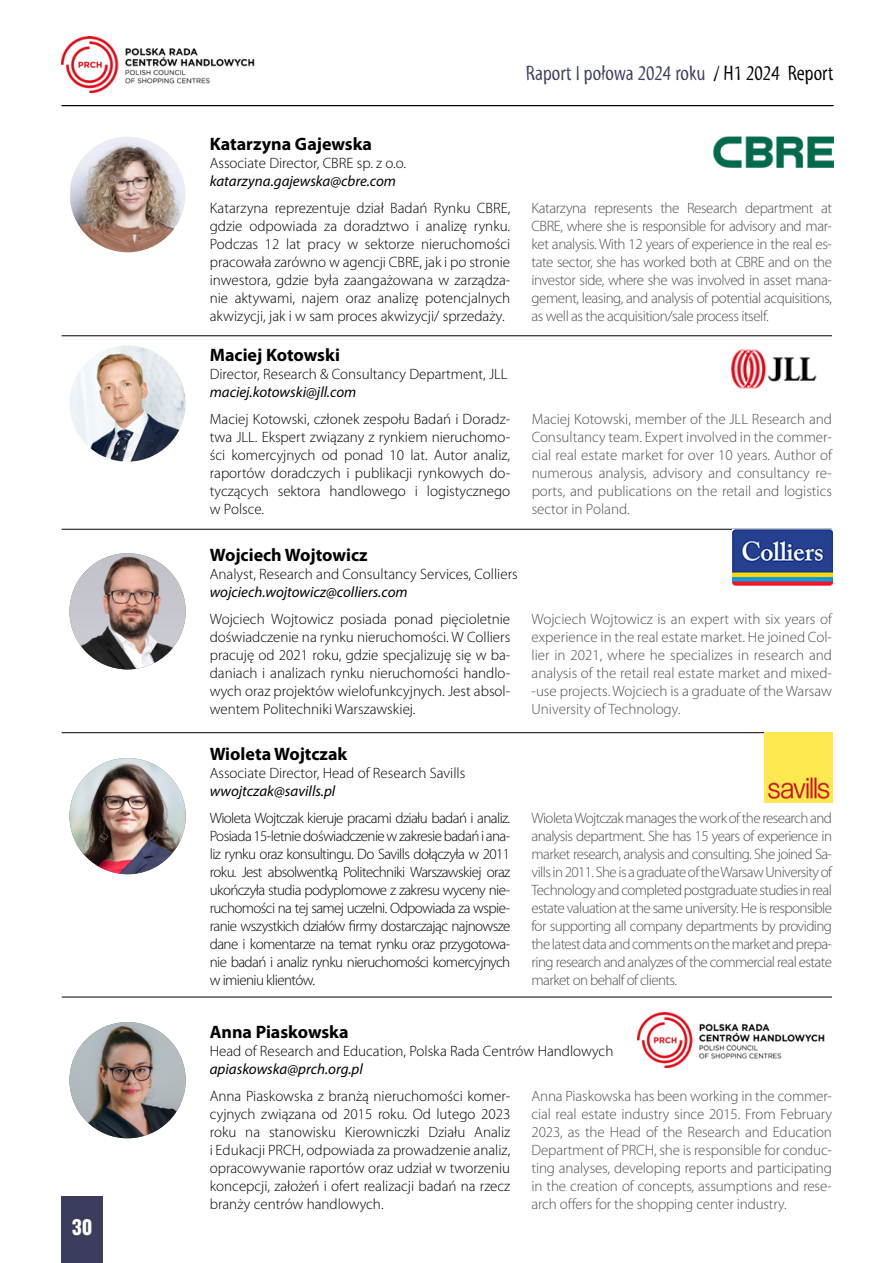
<style>
.page{position:relative;width:893px;height:1263px;background:#fff}
.page>*{position:absolute;margin:0;border:0;box-sizing:border-box;transform-origin:0 0}
.t1{font:21px "Myriad Tilt";color:#3a3d5c}
.t2{font:700 19.5px "Oswald";color:#fff}
.t3{font:700 18px "Myriad Pro";color:#000}
.t4{font:300 15px/18px "Myriad Pro";color:#000;text-align:justify}
.t5{font:italic 15px "Myriad Pro";color:#000}
.s1{color:#000}
</style>
<div class="page">
<div style="left:62px;top:1196px;width:41px;height:67px;background:#3a3d5c"></div>
<img style="left:62px;top:36px;width:193px;height:57px">
<hr style="left:62px;top:105px;width:771px;height:1px;background:#000">
<img style="left:70px;top:137px;width:115px;height:115px">
<img style="left:69px;top:345px;width:117px;height:117px;border-radius:58px">
<img style="left:69px;top:553px;width:117px;height:116px;border-radius:58px">
<img style="left:69px;top:1022px;width:117px;height:116px;border-radius:58px">
<img style="left:69px;top:758px;width:117px;height:116px;border-radius:58px">
<hr style="left:62px;top:335px;width:770px;height:1px;background:#000">
<hr style="left:62px;top:529px;width:770px;height:1px;background:#000">
<hr style="left:62px;top:997px;width:770px;height:1px;background:#000">
<hr style="left:62px;top:732px;width:770px;height:1px;background:#000">
<img style="left:731px;top:349px;width:86px;height:40px">
<img style="left:733px;top:529px;width:100px;height:57px">
<img style="left:638px;top:1012px;width:187px;height:55px">
<img style="left:765px;top:732px;width:68px;height:70px">
<img style="left:713px;top:137px;width:120px;height:30px">
<h2 class="t2" style="left:72px;top:1217px;width:22px">30</h2>
<h1 class="t1" style="left:526px;top:62px;width:309px">Raport I połowa 2024 roku <span class="s1">/ H1 2024 Report</span></h1>
<p class="t3" style="left:210px;top:132px;width:164px">Katarzyna Gajewska</p>
<p class="t4" style="left:210px;top:154px;width:198px">Associate Director, CBRE sp. z o.o.</p>
<p class="t5" style="left:210px;top:172px;width:188px">katarzyna.gajewska@cbre.com</p>
<p class="t4" style="left:210px;top:199px;width:302px">Katarzyna reprezentuje dział Badań Rynku CBRE, gdzie odpowiada za doradztwo i analizę rynku.<br>Podczas 12 lat pracy w sektorze nieruchomości pracowała zarówno w agencji CBRE, jak i po stronie inwestora, gdzie była zaangażowana w zarządza&shy;nie aktywami, najem oraz analizę potencjalnych akwizycji, jak i w sam proces akwizycji/ sprzedaży.</p>
<p class="t3" style="left:210px;top:343px;width:132px">Maciej Kotowski</p>
<p class="t4" style="left:210px;top:365px;width:299px">Director, Research &amp; Consultancy Department, JLL</p>
<p class="t5" style="left:210px;top:383px;width:148px">maciej.kotowski@jll.com</p>
<p class="t4" style="left:210px;top:410px;width:302px">Maciej Kotowski, członek zespołu Badań i Doradz&shy;twa JLL. Ekspert związany z rynkiem nieruchomo&shy;ści komercyjnych od ponad 10 lat. Autor analiz, raportów doradczych i publikacji rynkowych do&shy;tyczących sektora handlowego i logistycznego w Polsce.</p>
<p class="t3" style="left:210px;top:544px;width:159px">Wojciech Wojtowicz</p>
<p class="t4" style="left:210px;top:566px;width:309px">Analyst, Research and Consultancy Services, Colliers</p>
<p class="t5" style="left:210px;top:583px;width:199px">wojciech.wojtowicz@colliers.com</p>
<p class="t4" style="left:210px;top:610px;width:302px">Wojciech Wojtowicz posiada ponad pięcioletnie doświadczenie na rynku nieruchomości. W Colliers pracuję od 2021 roku, gdzie specjalizuję się w ba&shy;daniach i analizach rynku nieruchomości handlo&shy;wych oraz projektów wielofunkcyjnych. Jest absol&shy;wentem Politechniki Warszawskiej.</p>
<p class="t3" style="left:210px;top:742px;width:139px">Wioleta Wojtczak</p>
<p class="t4" style="left:210px;top:764px;width:257px">Associate Director, Head of Research Savills</p>
<p class="t5" style="left:210px;top:781px;width:127px">wwojtczak@savills.pl</p>
<p class="t4" style="left:210px;top:809px;width:302px">Wioleta Wojtczak kieruje pracami działu badań i analiz.<br>Posiada 15-letnie doświadczenie wzakresie badań i ana&shy;liz rynku oraz konsultingu. Do Savills dołączyła w 2011 roku. Jest absolwentką Politechniki Warszawskiej oraz ukończyła studia podyplomowe z zakresu wyceny nie&shy;ruchomości na tej samej uczelni. Odpowiada za wspie&shy;ranie wszystkich działów firmy dostarczając najnowsze dane i komentarze na temat rynku oraz przygotowa&shy;nie badań i analiz rynku nieruchomości komercyjnych w imieniu klientów.</p>
<p class="t4" style="left:532px;top:199px;width:302px">Katarzyna represents the Research department at CBRE, where she is responsible for advisory and mar&shy;ket analysis. With 12 years of experience in the real es&shy;tate sector, she has worked both at CBRE and on the investor side, where she was involved in asset mana&shy;gement, leasing, and analysis of potential acquisitions, as well as the acquisition/sale process itself.</p>
<p class="t4" style="left:532px;top:410px;width:302px">Maciej Kotowski, member of the JLL Research and Consultancy team. Expert involved in the commer&shy;cial real estate market for over 10 years. Author of numerous analysis, advisory and consultancy re&shy;ports, and publications on the retail and logistics sector in Poland.</p>
<p class="t4" style="left:532px;top:610px;width:302px">Wojciech Wojtowicz is an expert with six years of experience in the real estate market. He joined Col&shy;lier in 2021, where he specializes in research and analysis of the retail real estate market and mixed--use projects. Wojciech is a graduate of the Warsaw University of Technology.</p>
<p class="t4" style="left:532px;top:809px;width:302px">Wioleta Wojtczak manages the work of the research and analysis department. She has 15 years of experience in market research, analysis and consulting. She joined Sa&shy;vills in 2011. She is agraduate of the Warsaw University of Technology and completed postgraduate studies in real estate valuation at the same university. He is responsible for supporting all company departments by providing the latest data and comments on the market and prepa&shy;ring research and analyzes of the commercial real estate market on behalf of clients.</p>
<p class="t3" style="left:210px;top:1020px;width:140px">Anna Piaskowska</p>
<p class="t4" style="left:210px;top:1042px;width:405px">Head of Research and Education, Polska Rada Centrów Handlowych</p>
<p class="t5" style="left:210px;top:1059px;width:155px">apiaskowska@prch.org.pl</p>
<p class="t4" style="left:210px;top:1087px;width:302px">Anna Piaskowska z branżą nieruchomości komer&shy;cyjnych związana od 2015 roku. Od lutego 2023 roku na stanowisku Kierowniczki Działu Analiz i Edukacji PRCH, odpowiada za prowadzenie analiz, opracowywanie raportów oraz udział w tworzeniu koncepcji, założeń i ofert realizacji badań na rzecz branży centrów handlowych.</p>
<p class="t4" style="left:532px;top:1087px;width:302px">Anna Piaskowska has been working in the commer&shy;cial real estate industry since 2015. From February 2023, as the Head of the Research and Education Department of PRCH, she is responsible for conduc&shy;ting analyses, developing reports and participating in the creation of concepts, assumptions and rese&shy;arch offers for the shopping center industry.</p>
</div>
